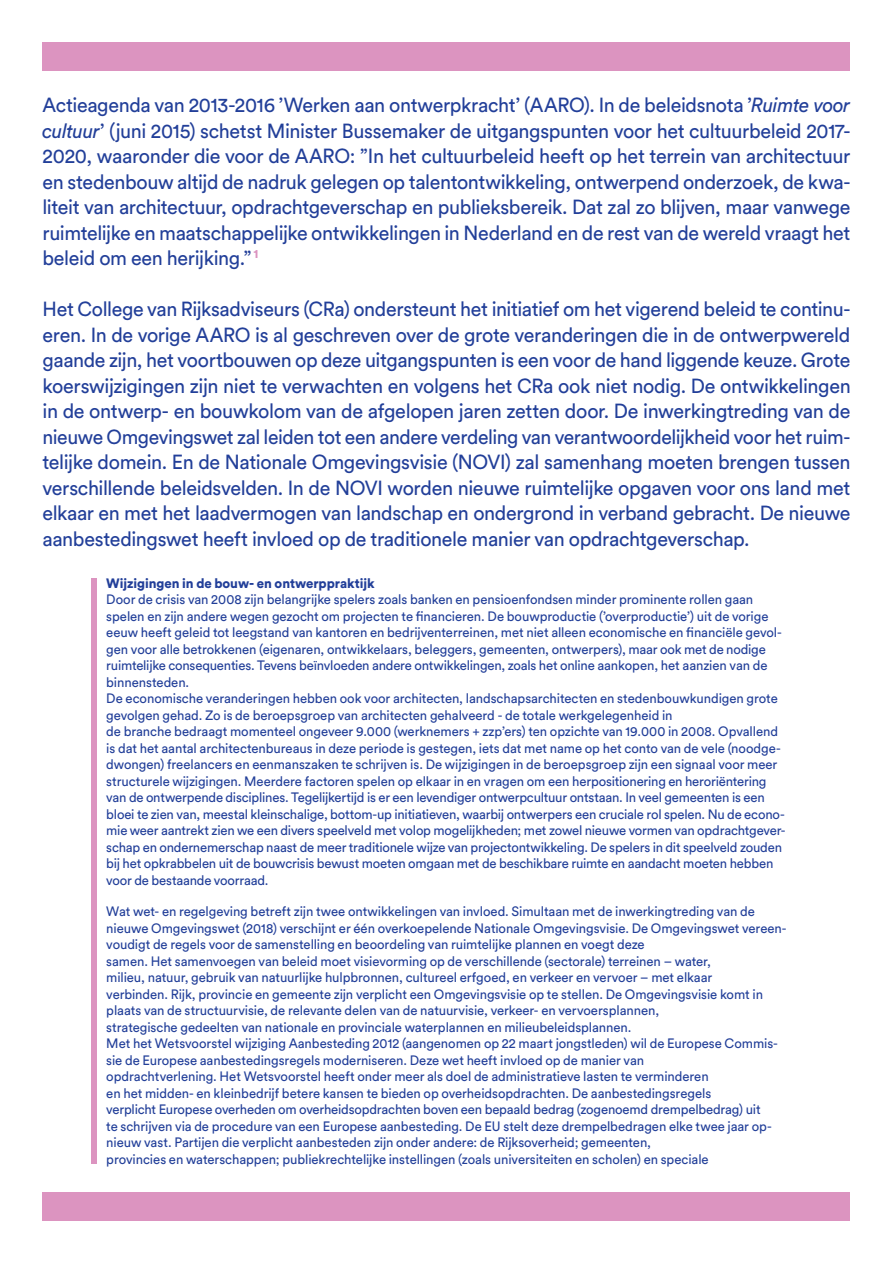
<style>
.page{position:relative;width:893px;height:1263px;background:#fff}
.page>*{position:absolute;margin:0;border:0;box-sizing:border-box;transform-origin:0 0}
.t1{font:20.25px/25.5px "Circular Std";letter-spacing:-.02em;color:#223f99;text-align:justify}
.t2{font:13.5px/16.5px "Circular Std";letter-spacing:-.005em;color:#223f99}
.t3{font:900 13.5px "Circular Std";letter-spacing:-.005em;color:#223f99}
.s1{font-style:italic}
</style>
<div class="page">
<div style="left:43px;top:43px;width:807px;height:28px;background:#dc94c0"></div>
<div style="left:43px;top:1192px;width:807px;height:28px;background:#dc94c0"></div>
<div style="left:91px;top:578px;width:5px;height:585px;background:#dc94c0"></div>
<p class="t1" style="left:43px;top:92px;width:810px">Actieagenda van 2013-2016 ’Werken aan ontwerpkracht’ (AARO). In de beleidsnota ’<span class="s1">Ruimte voor cultuur</span>’ (juni 2015) schetst Minister Bussemaker de uitgangspunten voor het cultuurbeleid 2017- 2020, waaronder die voor de AARO: ”In het cultuurbeleid heeft op het terrein van architectuur en stedenbouw altijd de nadruk gelegen op talentontwikkeling, ontwerpend onderzoek, de kwa&shy;liteit van architectuur, opdrachtgeverschap en publieksbereik. Dat zal zo blijven, maar vanwege ruimtelijke en maatschappelijke ontwikkelingen in Nederland en de rest van de wereld vraagt het beleid om een herijking.” <sup>1</sup></p>
<p class="t1" style="left:43px;top:296px;width:810px">Het College van Rijksadviseurs (CRa) ondersteunt het initiatief om het vigerend beleid te continu&shy;eren. In de vorige AARO is al geschreven over de grote veranderingen die in de ontwerpwereld gaande zijn, het voortbouwen op deze uitgangspunten is een voor de hand liggende keuze. Grote koerswijzigingen zijn niet te verwachten en volgens het CRa ook niet nodig. De ontwikkelingen in de ontwerp- en bouwkolom van de afgelopen jaren zetten door. De inwerkingtreding van de nieuwe Omgevingswet zal leiden tot een andere verdeling van verantwoordelijkheid voor het ruim&shy;telijke domein. En de Nationale Omgevingsvisie (NOVI) zal samenhang moeten brengen tussen verschillende beleidsvelden. In de NOVI worden nieuwe ruimtelijke opgaven voor ons land met elkaar en met het laadvermogen van landschap en ondergrond in verband gebracht. De nieuwe aanbestedingswet heeft invloed op de traditionele manier van opdrachtgeverschap.</p>
<p class="t3" style="left:106px;top:574px;width:270px">Wijzigingen in de bouw- en ontwerppraktijk</p>
<p class="t2" style="left:106px;top:591px;width:681px">Door de crisis van 2008 zijn belangrijke spelers zoals banken en pensioenfondsen minder prominente rollen gaan spelen en zijn andere wegen gezocht om projecten te financieren. De bouwproductie (’overproductie’) uit de vorige eeuw heeft geleid tot leegstand van kantoren en bedrijventerreinen, met niet alleen economische en financiële gevol&shy;gen voor alle betrokkenen (eigenaren, ontwikkelaars, beleggers, gemeenten, ontwerpers), maar ook met de nodige ruimtelijke consequenties. Tevens beïnvloeden andere ontwikkelingen, zoals het online aankopen, het aanzien van de binnensteden.<br>De economische veranderingen hebben ook voor architecten, landschapsarchitecten en stedenbouwkundigen grote gevolgen gehad. Zo is de beroepsgroep van architecten gehalveerd - de totale werkgelegenheid in<br>de branche bedraagt momenteel ongeveer 9.000 (werknemers + zzp’ers) ten opzichte van 19.000 in 2008. Opvallend is dat het aantal architectenbureaus in deze periode is gestegen, iets dat met name op het conto van de vele (noodge&shy;dwongen) freelancers en eenmanszaken te schrijven is. De wijzigingen in de beroepsgroep zijn een signaal voor meer structurele wijzigingen. Meerdere factoren spelen op elkaar in en vragen om een herpositionering en heroriëntering van de ontwerpende disciplines. Tegelijkertijd is er een levendiger ontwerpcultuur ontstaan. In veel gemeenten is een bloei te zien van, meestal kleinschalige, bottom-up initiatieven, waarbij ontwerpers een cruciale rol spelen. Nu de econo&shy;mie weer aantrekt zien we een divers speelveld met volop mogelijkheden; met zowel nieuwe vormen van opdrachtgever&shy;schap en ondernemerschap naast de meer traditionele wijze van projectontwikkeling. De spelers in dit speelveld zouden bij het opkrabbelen uit de bouwcrisis bewust moeten omgaan met de beschikbare ruimte en aandacht moeten hebben voor de bestaande voorraad.</p>
<p class="t2" style="left:106px;top:903px;width:682px">Wat wet- en regelgeving betreft zijn twee ontwikkelingen van invloed. Simultaan met de inwerkingtreding van de nieuwe Omgevingswet (2018) verschijnt er één overkoepelende Nationale Omgevingsvisie. De Omgevingswet vereen&shy;voudigt de regels voor de samenstelling en beoordeling van ruimtelijke plannen en voegt deze<br>samen. Het samenvoegen van beleid moet visievorming op de verschillende (sectorale) terreinen – water,<br>milieu, natuur, gebruik van natuurlijke hulpbronnen, cultureel erfgoed, en verkeer en vervoer – met elkaar<br>verbinden. Rijk, provincie en gemeente zijn verplicht een Omgevingsvisie op te stellen. De Omgevingsvisie komt in plaats van de structuurvisie, de relevante delen van de natuurvisie, verkeer- en vervoersplannen,<br>strategische gedeelten van nationale en provinciale waterplannen en milieubeleidsplannen.<br>Met het Wetsvoorstel wijziging Aanbesteding 2012 (aangenomen op 22 maart jongstleden) wil de Europese Commis&shy;sie de Europese aanbestedingsregels moderniseren. Deze wet heeft invloed op de manier van<br>opdrachtverlening. Het Wetsvoorstel heeft onder meer als doel de administratieve lasten te verminderen<br>en het midden- en kleinbedrijf betere kansen te bieden op overheidsopdrachten. De aanbestedingsregels<br>verplicht Europese overheden om overheidsopdrachten boven een bepaald bedrag (zogenoemd drempelbedrag) uit<br>te schrijven via de procedure van een Europese aanbesteding. De EU stelt deze drempelbedragen elke twee jaar op&shy;nieuw vast. Partijen die verplicht aanbesteden zijn onder andere: de Rijksoverheid; gemeenten,<br>provincies en waterschappen; publiekrechtelijke instellingen (zoals universiteiten en scholen) en speciale</p>
</div>
